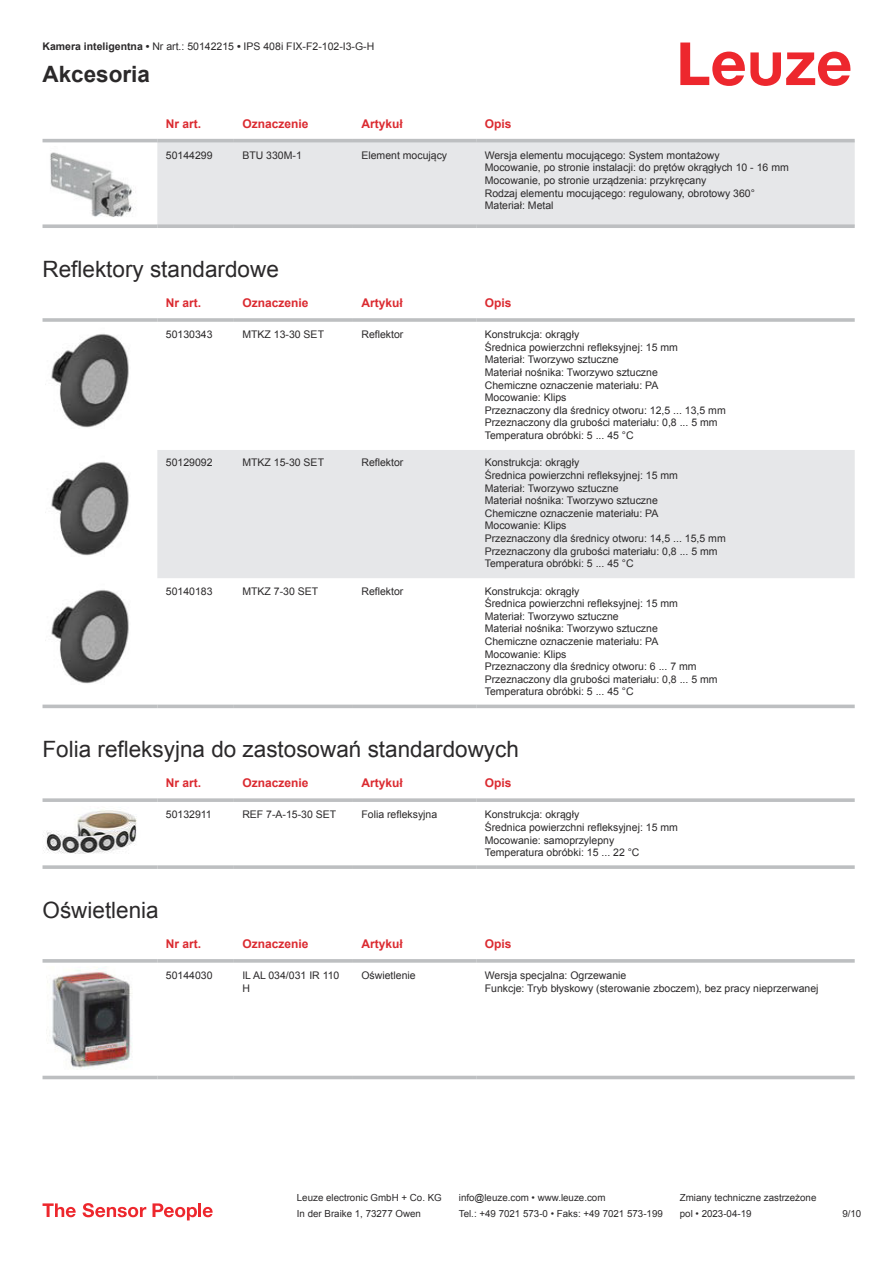
<style>
.page{position:relative;width:893px;height:1263px;background:#fff}
.page>*{position:absolute;margin:0;border:0;box-sizing:border-box;transform-origin:0 0}
.t1{font:22.5px "Arial";color:#2b292a}
.t2{font:700 22.5px "Arial";color:#2b292a}
.t3{font:700 12px "Arial";color:#db2a30}
.t4{font:10.5px/12.6px "Arial";color:#2b292a}
.t5{font:9.75px "Arial";color:#2b292a}
.s1{font-weight:700}
</style>
<div class="page">
<svg style="left:680px;top:43px;width:170px;height:43px"></svg>
<svg style="left:43px;top:138px;width:811px;height:5px"></svg>
<div style="left:157px;top:142px;width:698px;height:82px;background:#e6e7e9"></div>
<hr style="left:43px;top:139px;width:114px;height:3px;background:#bdbfc1">
<hr style="left:157px;top:139px;width:77px;height:3px;background:#bdbfc1">
<hr style="left:234px;top:139px;width:119px;height:3px;background:#bdbfc1">
<hr style="left:353px;top:139px;width:123px;height:3px;background:#bdbfc1">
<hr style="left:476px;top:139px;width:379px;height:3px;background:#bdbfc1">
<svg style="left:43px;top:224px;width:114px;height:4px"></svg>
<svg style="left:157px;top:224px;width:77px;height:4px"></svg>
<svg style="left:234px;top:224px;width:119px;height:4px"></svg>
<svg style="left:353px;top:224px;width:123px;height:4px"></svg>
<svg style="left:476px;top:224px;width:379px;height:4px;background:#c1c3c5"></svg>
<img style="left:50px;top:152px;width:86px;height:65px">
<svg style="left:43px;top:704px;width:812px;height:5px;fill:#efeff0"></svg>
<div style="left:157px;top:450px;width:698px;height:128px;background:#e6e7e9"></div>
<hr style="left:43px;top:318px;width:114px;height:4px;background:#c3c5c7">
<svg style="left:157px;top:318px;width:77px;height:4px"></svg>
<hr style="left:234px;top:318px;width:119px;height:4px;background:#c4c6c7">
<hr style="left:353px;top:318px;width:123px;height:4px;background:#c3c5c7">
<svg style="left:476px;top:318px;width:379px;height:4px;background:#c3c5c7"></svg>
<hr style="left:43px;top:705px;width:114px;height:3px;background:#bdbfc1">
<hr style="left:157px;top:705px;width:77px;height:3px;background:#bdbfc1">
<hr style="left:234px;top:705px;width:119px;height:3px;background:#bdbfc1">
<hr style="left:353px;top:705px;width:123px;height:3px;background:#bdbfc1">
<hr style="left:476px;top:705px;width:379px;height:3px;background:#bdbfc1">
<img style="left:45px;top:334px;width:84px;height:94px">
<img style="left:45px;top:462px;width:84px;height:94px">
<img style="left:45px;top:590px;width:84px;height:94px">
<svg style="left:43px;top:798px;width:114px;height:4px"></svg>
<svg style="left:157px;top:798px;width:77px;height:4px"></svg>
<svg style="left:234px;top:798px;width:119px;height:4px"></svg>
<svg style="left:353px;top:798px;width:123px;height:4px"></svg>
<svg style="left:476px;top:798px;width:379px;height:4px;background:#c3c5c7"></svg>
<svg style="left:43px;top:865px;width:114px;height:4px"></svg>
<svg style="left:157px;top:865px;width:77px;height:4px"></svg>
<svg style="left:234px;top:865px;width:119px;height:4px"></svg>
<svg style="left:353px;top:865px;width:123px;height:4px"></svg>
<svg style="left:476px;top:865px;width:379px;height:4px;background:#c3c5c7"></svg>
<img style="left:43px;top:810px;width:94px;height:44px">
<svg style="left:43px;top:966px;width:812px;height:114px"></svg>
<svg style="left:43px;top:959px;width:114px;height:4px"></svg>
<svg style="left:157px;top:959px;width:77px;height:4px"></svg>
<svg style="left:234px;top:959px;width:119px;height:4px"></svg>
<svg style="left:353px;top:959px;width:123px;height:4px"></svg>
<svg style="left:476px;top:959px;width:379px;height:4px;background:#c3c5c7"></svg>
<hr style="left:43px;top:1076px;width:114px;height:3px;background:#bdbfc1">
<hr style="left:157px;top:1076px;width:77px;height:3px;background:#bdbfc1">
<hr style="left:234px;top:1076px;width:119px;height:3px;background:#bdbfc1">
<hr style="left:353px;top:1076px;width:123px;height:3px;background:#bdbfc1">
<hr style="left:476px;top:1076px;width:379px;height:3px;background:#bdbfc1">
<img style="left:47px;top:967px;width:89px;height:106px">
<svg style="left:43px;top:1203px;width:33px;height:14px"></svg>
<svg style="left:83px;top:1203px;width:63px;height:14px"></svg>
<svg style="left:153px;top:1203px;width:44px;height:17px"></svg>
<hr style="left:198px;top:1203px;width:3px;height:14px;background:#ed272d">
<svg style="left:203px;top:1207px;width:10px;height:10px"></svg>
<p class="t4" style="left:43px;top:41px;width:333px"><span class="s1">Kamera inteligentna •</span> Nr art.: 50142215 <span class="s1">•</span> IPS 408i FIX-F2-102-I3-G-H</p>
<h1 class="t2" style="left:43px;top:66px;width:109px">Akcesoria</h1>
<p class="t3" style="left:166px;top:115px;width:37px">Nr art.</p>
<p class="t3" style="left:242px;top:119px;width:68px">Oznaczenie</p>
<p class="t3" style="left:361px;top:115px;width:43px">Artykuł</p>
<p class="t3" style="left:485px;top:119px;width:28px">Opis</p>
<p class="t4" style="left:166px;top:149px;width:48px">50144299</p>
<p class="t4" style="left:242px;top:149px;width:61px">BTU 330M-1</p>
<p class="t4" style="left:361px;top:149px;width:87px">Element mocujący</p>
<p class="t4" style="left:485px;top:149px;width:306px">Wersja elementu mocującego: System montażowy<br>Mocowanie, po stronie instalacji: do prętów okrągłych 10 - 16 mm Mocowanie, po stronie urządzenia: przykręcany<br>Rodzaj elementu mocującego: regulowany, obrotowy 360° Materiał: Metal</p>
<h1 class="t1" style="left:43px;top:253px;width:238px">Reflektory standardowe</h1>
<p class="t3" style="left:166px;top:294px;width:37px">Nr art.</p>
<p class="t3" style="left:242px;top:298px;width:68px">Oznaczenie</p>
<p class="t3" style="left:361px;top:294px;width:43px">Artykuł</p>
<p class="t3" style="left:485px;top:298px;width:28px">Opis</p>
<p class="t4" style="left:166px;top:329px;width:48px">50130343</p>
<p class="t4" style="left:242px;top:329px;width:83px">MTKZ 13-30 SET</p>
<p class="t4" style="left:361px;top:328px;width:44px">Reflektor</p>
<p class="t4" style="left:485px;top:328px;width:243px">Konstrukcja: okrągły<br>Średnica powierzchni refleksyjnej: 15 mm<br>Materiał: Tworzywo sztuczne<br>Materiał nośnika: Tworzywo sztuczne<br>Chemiczne oznaczenie materiału: PA<br>Mocowanie: Klips<br>Przeznaczony dla średnicy otworu: 12,5 ... 13,5 mm Przeznaczony dla grubości materiału: 0,8 ... 5 mm Temperatura obróbki: 5 ... 45 °C</p>
<p class="t4" style="left:166px;top:456px;width:48px">50129092</p>
<p class="t4" style="left:242px;top:457px;width:83px">MTKZ 15-30 SET</p>
<p class="t4" style="left:361px;top:456px;width:44px">Reflektor</p>
<p class="t4" style="left:485px;top:456px;width:243px">Konstrukcja: okrągły<br>Średnica powierzchni refleksyjnej: 15 mm<br>Materiał: Tworzywo sztuczne<br>Materiał nośnika: Tworzywo sztuczne<br>Chemiczne oznaczenie materiału: PA<br>Mocowanie: Klips<br>Przeznaczony dla średnicy otworu: 14,5 ... 15,5 mm Przeznaczony dla grubości materiału: 0,8 ... 5 mm Temperatura obróbki: 5 ... 45 °C</p>
<p class="t4" style="left:166px;top:586px;width:48px">50140183</p>
<p class="t4" style="left:242px;top:586px;width:77px">MTKZ 7-30 SET</p>
<p class="t4" style="left:361px;top:585px;width:44px">Reflektor</p>
<p class="t4" style="left:485px;top:585px;width:234px">Konstrukcja: okrągły<br>Średnica powierzchni refleksyjnej: 15 mm Materiał: Tworzywo sztuczne<br>Materiał nośnika: Tworzywo sztuczne<br>Chemiczne oznaczenie materiału: PA<br>Mocowanie: Klips<br>Przeznaczony dla średnicy otworu: 6 ... 7 mm Przeznaczony dla grubości materiału: 0,8 ... 5 mm Temperatura obróbki: 5 ... 45 °C</p>
<h1 class="t1" style="left:43px;top:733px;width:478px">Folia refleksyjna do zastosowań standardowych</h1>
<p class="t3" style="left:166px;top:774px;width:37px">Nr art.</p>
<p class="t3" style="left:242px;top:778px;width:68px">Oznaczenie</p>
<p class="t3" style="left:361px;top:774px;width:43px">Artykuł</p>
<p class="t3" style="left:485px;top:778px;width:28px">Opis</p>
<p class="t4" style="left:166px;top:808px;width:47px">50132911</p>
<p class="t4" style="left:242px;top:809px;width:95px">REF 7-A-15-30 SET</p>
<p class="t4" style="left:361px;top:808px;width:77px">Folia refleksyjna</p>
<p class="t4" style="left:485px;top:808px;width:195px">Konstrukcja: okrągły<br>Średnica powierzchni refleksyjnej: 15 mm<br>Mocowanie: samoprzylepny<br>Temperatura obróbki: 15 ... 22 °C</p>
<h1 class="t1" style="left:43px;top:894px;width:118px">Oświetlenia</h1>
<p class="t3" style="left:166px;top:935px;width:37px">Nr art.</p>
<p class="t3" style="left:242px;top:939px;width:68px">Oznaczenie</p>
<p class="t3" style="left:361px;top:935px;width:43px">Artykuł</p>
<p class="t3" style="left:485px;top:939px;width:28px">Opis</p>
<p class="t4" style="left:166px;top:970px;width:48px">50144030</p>
<p class="t4" style="left:242px;top:970px;width:99px">IL AL 034/031 IR 110<br>H</p>
<p class="t4" style="left:361px;top:969px;width:56px">Oświetlenie</p>
<p class="t4" style="left:485px;top:969px;width:335px">Wersja specjalna: Ogrzewanie<br>Funkcje: Tryb błyskowy (sterowanie zboczem), bez pracy nieprzerwanej</p>
<p class="t5" style="left:297px;top:1191px;width:146px">Leuze electronic GmbH + Co. KG</p>
<p class="t5" style="left:459px;top:1191px;width:148px">info@leuze.com • www.leuze.com</p>
<p class="t5" style="left:680px;top:1191px;width:138px">Zmiany techniczne zastrzeżone</p>
<p class="t5" style="left:297px;top:1210px;width:126px">In der Braike 1, 73277 Owen</p>
<p class="t5" style="left:459px;top:1207px;width:205px">Tel.: +49 7021 573-0 • Faks: +49 7021 573-199</p>
<p class="t5" style="left:680px;top:1207px;width:73px">pol • 2023-04-19</p>
<p class="t5" style="left:842px;top:1207px;width:20px">9 /10</p>
</div>
